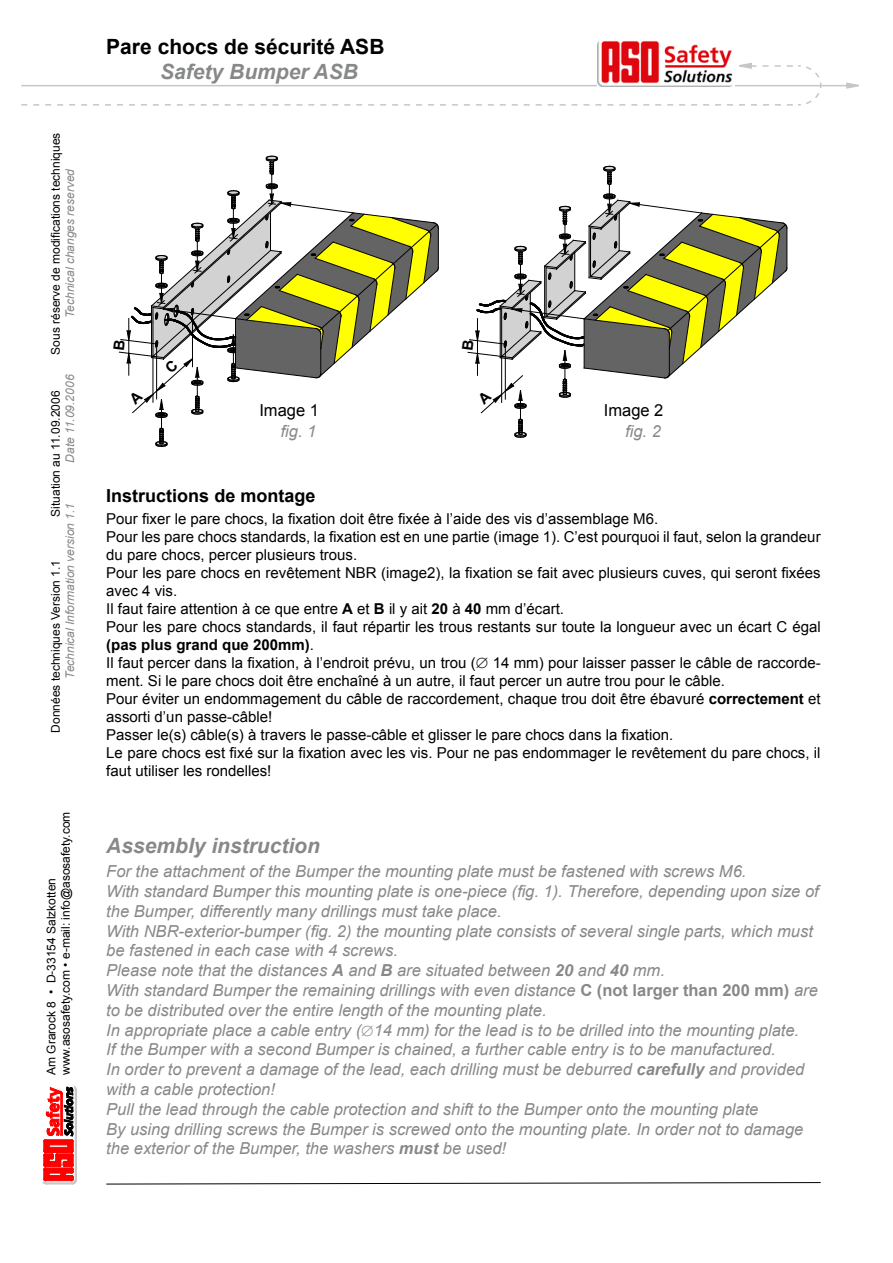
<style>
.page{position:relative;width:893px;height:1263px;background:#fff}
.page>*{position:absolute;margin:0;border:0;box-sizing:border-box;transform-origin:0 0}
.t1{font:italic 700 21px "Arial";color:#878889}
.t2{font:700 21px "Arial";color:#000}
.t3{font:700 18px "Arial";color:#000}
.t4{font:italic 16.5px/19.8px "Arial";color:#878889}
.t5{font:16.5px "Arial";color:#000}
.t6{font:15px/18px "Arial";color:#000}
.t7{font:12px/14.4px "Arial";color:#000}
.t8{font:italic 12px "Arial";color:#878889}
.s1{font-weight:700}
.s2{font-weight:700;font-style:normal}
</style>
<div class="page">
<svg style="left:845px;top:82px;width:14px;height:7px"></svg>
<hr style="left:21px;top:85px;width:828px;height:1px;background:#c5c6c8">
<svg style="left:21px;top:62px;width:801px;height:44px"></svg>
<img style="left:598px;top:41px;width:137px;height:45px">
<svg style="left:106px;top:1182px;width:715px;height:3px"></svg>
<hr style="left:787px;top:228px;width:1px;height:40px;background:#000">
<svg style="left:43px;top:1086px;width:34px;height:99px"></svg>
<svg style="left:118px;top:156px;width:321px;height:291px"></svg>
<svg style="left:467px;top:166px;width:320px;height:272px"></svg>
<p class="t7" style="left:48px;top:355px;width:224px;rotate:-90deg">Sous réserve de modifications techniques</p>
<p class="t8" style="left:62px;top:318px;width:151px;rotate:-90deg">Technical changes reserved</p>
<p class="t8" style="left:62px;top:463px;width:89px;rotate:-90deg">Date 11.09.2006</p>
<p class="t7" style="left:48px;top:517px;width:127px;rotate:-90deg">Situation au 11.09.2006</p>
<p class="t8" style="left:62px;top:679px;width:177px;rotate:-90deg">Technical Information version 1.1</p>
<p class="t7" style="left:48px;top:733px;width:174px;rotate:-90deg">Données techniques Version 1.1</p>
<p class="t7" style="left:44px;top:1075px;width:265px;rotate:-90deg">Am Grarock 8 • D-33154 Salzkotten www.asosafety.com • e-mail: info@asosafety.com</p>
<p class="t2" style="left:106px;top:32px;width:280px">Pare chocs de sécurité ASB</p>
<p class="t1" style="left:160px;top:58px;width:199px">Safety Bumper ASB</p>
<p class="t5" style="left:259px;top:399px;width:61px">Image 1</p>
<p class="t5" style="left:604px;top:399px;width:61px">Image 2</p>
<p class="t4" style="left:281px;top:422px;width:37px">fig. 1</p>
<p class="t4" style="left:625px;top:422px;width:37px">fig. 2</p>
<p class="t3" style="left:106px;top:484px;width:211px">Instructions de montage</p>
<p class="t6" style="left:106px;top:510px;width:716px">Pour fixer le pare chocs, la fixation doit être fixée à l’aide des vis d’assemblage M6.<br>Pour les pare chocs standards, la fixation est en une partie (image 1). C’est pourquoi il faut, selon la grandeur du pare chocs, percer plusieurs trous.<br>Pour les pare chocs en revêtement NBR (image2), la fixation se fait avec plusieurs cuves, qui seront fixées avec 4 vis.<br>Il faut faire attention à ce que entre <span class="s1">A</span> et <span class="s1">B</span> il y ait <span class="s1">20</span> à <span class="s1">40</span> mm d’écart.<br>Pour les pare chocs standards, il faut répartir les trous restants sur toute la longueur avec un écart C égal <span class="s1">(pas plus grand que 200mm)</span>.<br>Il faut percer dans la fixation, à l’endroit prévu, un trou (∅ 14 mm) pour laisser passer le câble de raccorde&shy;ment. Si le pare chocs doit être enchaîné à un autre, il faut percer un autre trou pour le câble.<br>Pour éviter un endommagement du câble de raccordement, chaque trou doit être ébavuré <span class="s1">correctement</span> et assorti d’un passe-câble!<br>Passer le(s) câble(s) à travers le passe-câble et glisser le pare chocs dans la fixation.<br>Le pare chocs est fixé sur la fixation avec les vis. Pour ne pas endommager le revêtement du pare chocs, il faut utiliser les rondelles!</p>
<p class="t1" style="left:106px;top:832px;width:215px">Assembly instruction</p>
<p class="t4" style="left:106px;top:862px;width:714px">For the attachment of the Bumper the mounting plate must be fastened with screws M6.<br>With standard Bumper this mounting plate is one-piece (fig. 1). Therefore, depending upon size of the Bumper, differently many drillings must take place.<br>With NBR-exterior-bumper (fig. 2) the mounting plate consists of several single parts, which must be fastened in each case with 4 screws.<br>Please note that the distances <span class="s1">A</span> and <span class="s1">B</span> are situated between <span class="s1">20</span> and <span class="s1">40</span> mm.<br>With standard Bumper the remaining drillings with even distance <span class="s2">C (not larger than 200 mm)</span> are to be distributed over the entire length of the mounting plate.<br>In appropriate place a cable entry (∅14 mm) for the lead is to be drilled into the mounting plate.<br>If the Bumper with a second Bumper is chained, a further cable entry is to be manufactured.<br>In order to prevent a damage of the lead, each drilling must be deburred <span class="s1">carefully</span> and provided with a cable protection!<br>Pull the lead through the cable protection and shift to the Bumper onto the mounting plate<br>By using drilling screws the Bumper is screwed onto the mounting plate. In order not to damage the exterior of the Bumper, the washers <span class="s1">must</span> be used!</p>
</div>
